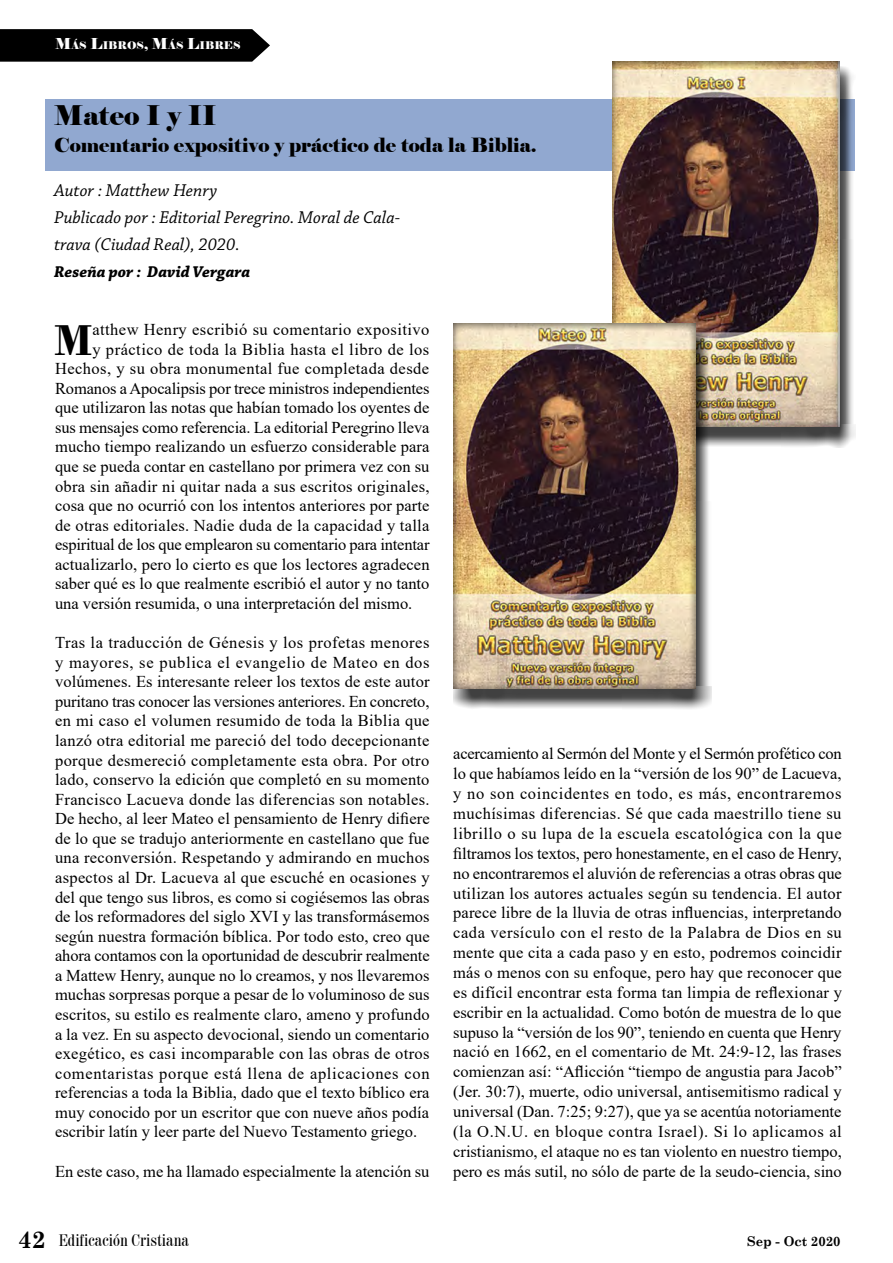
<style>
.page{position:relative;width:893px;height:1263px;background:#fff}
.page>*{position:absolute;margin:0;border:0;box-sizing:border-box;transform-origin:0 0}
.t1{font:700 46.5px "Bodoni BT";color:#000}
.t2{font:27px "Elephant";color:#000}
.t3{font:19.5px "Elephant";color:#000}
.t4{font:italic 18px/27px "Chaparral Pro";color:#000}
.t5{font:16.5px/19.5px "Times New Roman";color:#000;text-align:justify}
.t6{font:16.5px "Times New Roman";letter-spacing:.025em;color:#000}
.t7{font:16.5px "Times New Roman";letter-spacing:.02em;color:#000}
.t8{font:16.5px "Times New Roman";letter-spacing:.03em;color:#000}
.t9{font:condensed 16.5px "Century 725 BT";color:#000}
.t10{font:italic 700 16.5px "Chaparral Pro";color:#000}
.t11{font:700 13.5px "Century Schoolbook";color:#000;scale:.96 1}
.t12{font:10.5px "Elephant";color:#fff}
.s1{font-size:15px}
.s2{font-family:"Century Schoolbook";font-weight:700;font-stretch:normal;font-size:24px}
</style>
<div class="page">
<svg style="left:0;top:29px;width:270px;height:33px;background:#0b0b0b"></svg>
<div style="left:46px;top:99px;width:809px;height:71px;background:#91a8d0"></div>
<div style="left:612px;top:66px;width:243px;height:382px;background:#000;opacity:.75"></div>
<div style="left:600px;top:51px;width:268px;height:377px;background:#000;opacity:.75"></div>
<div style="left:453px;top:328px;width:258px;height:382px;background:#000;opacity:.75"></div>
<div style="left:441px;top:313px;width:268px;height:377px;background:#000;opacity:.75"></div>
<p class="t12" style="left:55px;top:39px;width:186px"><span class="s1">M</span>ÁS <span class="s1">L</span>IBROS<span class="s1">, M</span>ÁS <span class="s1">L</span>IBRES</p>
<h2 class="t2" style="left:54px;top:98px;width:164px">Mateo I y II</h2>
<p class="t3" style="left:54px;top:133px;width:484px">Comentario expositivo y práctico de toda la Biblia.</p>
<p class="t4" style="left:54px;top:178px;width:348px">Autor : Matthew Henry<br>Publicado por : Editorial Peregrino. Moral de Cala&shy;trava (Ciudad Real), 2020.</p>
<p class="t10" style="left:54px;top:263px;width:198px">Reseña por : David Vergara</p>
<h1 class="t1" style="left:54px;top:311px;width:40px">M</h1>
<p class="t6" style="left:92px;top:318px;width:339px">atthew Henry escribió su comentario expositivo</p>
<p class="t8" style="left:92px;top:337px;width:338px">y práctico de toda la Biblia hasta el libro de los</p>
<p class="t6" style="left:55px;top:357px;width:376px">Hechos, y su obra monumental fue completada desde</p>
<p class="t5" style="left:55px;top:378px;width:376px">Romanos a Apocalipsis por trece ministros independientes</p>
<p class="t5" style="left:55px;top:397px;width:376px">que utilizaron las notas que habían tomado los oyentes de</p>
<p class="t5" style="left:55px;top:417px;width:376px">sus mensajes como referencia. La editorial Peregrino lleva</p>
<p class="t5" style="left:55px;top:437px;width:376px">mucho tiempo realizando un esfuerzo considerable para</p>
<p class="t5" style="left:55px;top:456px;width:376px">que se pueda contar en castellano por primera vez con su</p>
<p class="t7" style="left:55px;top:474px;width:376px">obra sin añadir ni quitar nada a sus escritos originales,</p>
<p class="t5" style="left:55px;top:495px;width:376px">cosa que no ocurrió con los intentos anteriores por parte</p>
<p class="t5" style="left:55px;top:515px;width:376px">de otras editoriales. Nadie duda de la capacidad y talla</p>
<p class="t5" style="left:55px;top:534px;width:376px">espiritual de los que emplearon su comentario para intentar</p>
<p class="t5" style="left:55px;top:554px;width:376px">actualizarlo, pero lo cierto es que los lectores agradecen</p>
<p class="t5" style="left:55px;top:574px;width:376px">saber qué es lo que realmente escribió el autor y no tanto</p>
<p class="t5" style="left:55px;top:593px;width:359px">una versión resumida, o una interpretación del mismo.</p>
<p class="t5" style="left:55px;top:632px;width:376px">Tras la traducción de Génesis y los profetas menores y mayores, se publica el evangelio de Mateo en dos volúmenes. Es interesante releer los textos de este autor puritano tras conocer las versiones anteriores. En concreto, en mi caso el volumen resumido de toda la Biblia que lanzó otra editorial me pareció del todo decepcionante porque desmereció completamente esta obra. Por otro lado, conservo la edición que completó en su momento Francisco Lacueva donde las diferencias son notables.<br>De hecho, al leer Mateo el pensamiento de Henry difiere de lo que se tradujo anteriormente en castellano que fue una reconversión. Respetando y admirando en muchos aspectos al Dr. Lacueva al que escuché en ocasiones y del que tengo sus libros, es como si cogiésemos las obras de los reformadores del siglo XVI y las transformásemos según nuestra formación bíblica. Por todo esto, creo que ahora contamos con la oportunidad de descubrir realmente a Mattew Henry, aunque no lo creamos, y nos llevaremos muchas sorpresas porque a pesar de lo voluminoso de sus escritos, su estilo es realmente claro, ameno y profundo a la vez. En su aspecto devocional, siendo un comentario exegético, es casi incomparable con las obras de otros comentaristas porque está llena de aplicaciones con referencias a toda la Biblia, dado que el texto bíblico era muy conocido por un escritor que con nueve años podía escribir latín y leer parte del Nuevo Testamento griego.</p>
<p class="t5" style="left:55px;top:1161px;width:376px">En este caso, me ha llamado especialmente la atención su</p>
<p class="t5" style="left:453px;top:743px;width:390px">acercamiento al Sermón del Monte y el Sermón profético con lo que habíamos leído en la “versión de los 90” de Lacueva, y no son coincidentes en todo, es más, encontraremos muchísimas diferencias. Sé que cada maestrillo tiene su librillo o su lupa de la escuela escatológica con la que filtramos los textos, pero honestamente, en el caso de Henry, no encontraremos el aluvión de referencias a otras obras que utilizan los autores actuales según su tendencia. El autor parece libre de la lluvia de otras influencias, interpretando cada versículo con el resto de la Palabra de Dios en su mente que cita a cada paso y en esto, podremos coincidir más o menos con su enfoque, pero hay que reconocer que es difícil encontrar esta forma tan limpia de reflexionar y escribir en la actualidad. Como botón de muestra de lo que supuso la “versión de los 90”, teniendo en cuenta que Henry nació en 1662, en el comentario de Mt. 24:9-12, las frases comienzan así: “Aflicción “tiempo de angustia para Jacob” (Jer. 30:7), muerte, odio universal, antisemitismo radical y universal (Dan. 7:25; 9:27), que ya se acentúa notoriamente (la O.N.U. en bloque contra Israel). Si lo aplicamos al cristianismo, el ataque no es tan violento en nuestro tiempo, pero es más sutil, no sólo de parte de la seudo-ciencia, sino</p>
<p class="t9" style="left:18px;top:1230px;width:172px"><span class="s2">42</span> Edificación Cristiana</p>
<p class="t11" style="left:747px;top:1231px;width:99px">Sep - Oct 2020</p>
</div>
